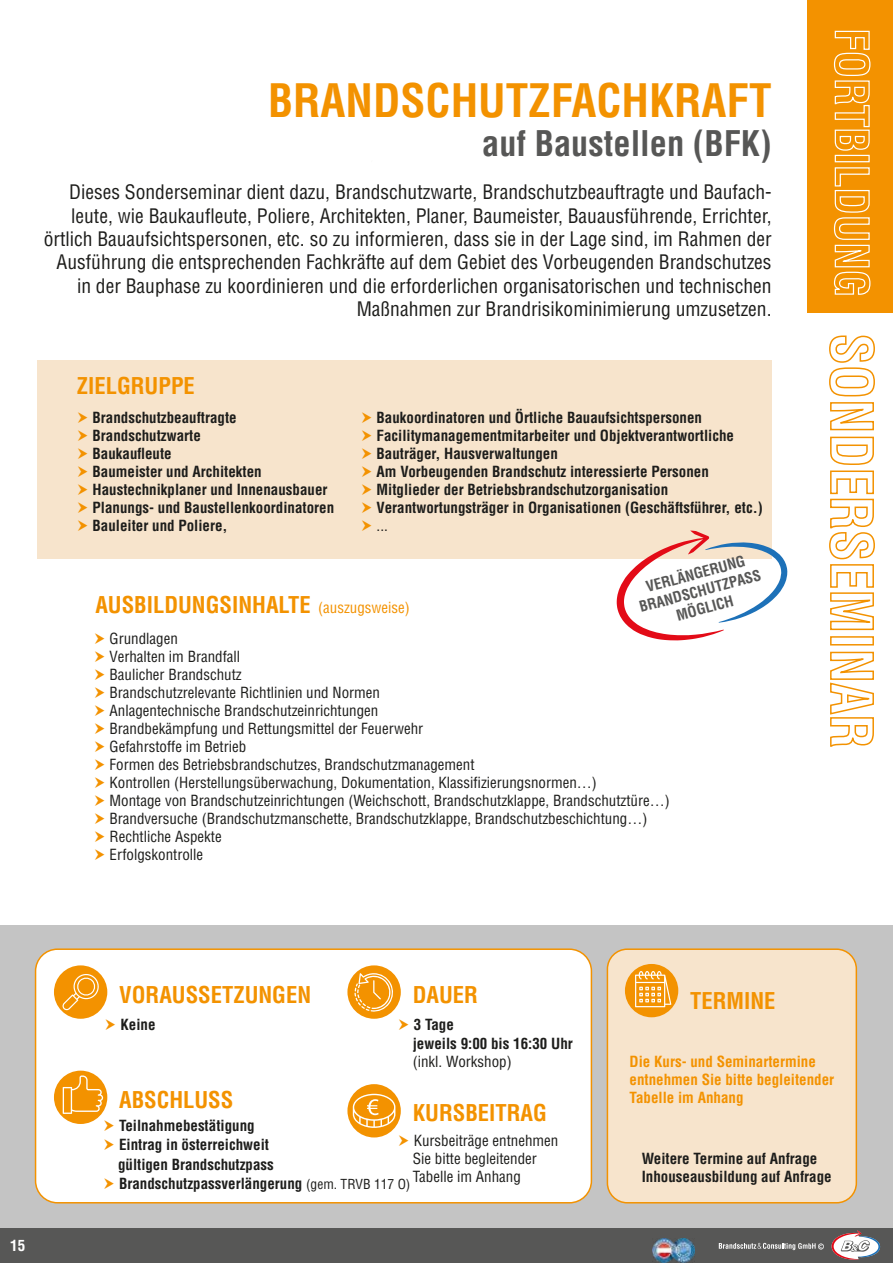
<style>
.page{position:relative;width:893px;height:1263px;background:#fff}
.page>*{position:absolute;margin:0;border:0;box-sizing:border-box;transform-origin:0 0}
.t1{font:700 condensed 45px "Helvetica LT Std";color:#f39200}
.t2{font:700 condensed 34.5px "Helvetica LT Std";color:#575756}
.t3{font:700 condensed 22.65px "Helvetica LT Std";color:#f39200}
.t4{font:condensed 19.5px/23.4px "Helvetica LT Std";color:#1d1d1b;text-align:right}
.t5{font:700 condensed 15px/18px "Helvetica LT Std";color:#1d1d1b}
.t6{font:condensed 15px/18px "Helvetica LT Std";color:#1d1d1b}
.t7{font:700 condensed 15px/18px "Helvetica LT Std";color:#f39200}
.t8{font:condensed 15px "Helvetica LT Std";color:#f39200}
.t9{font:700 condensed 15px "Helvetica LT Std";color:#fff}
.t10{font:700 condensed 14.85px/17.7px "Helvetica LT Std";color:#575756;text-align:center}
.s1{font-weight:400;font-size:13.5px}
</style>
<div class="page">
<div style="left:0;top:925px;width:893px;height:307px;background:#c4c4c4"></div>
<div style="left:607px;top:949px;width:249px;height:254px;background:#f7e4cc;border-radius:20px"></div>
<div style="left:607px;top:948px;width:250px;height:255px;border:2px solid #f39200;border-radius:20px"></div>
<div style="left:625px;top:964px;width:53px;height:53px;background:#f39200;border-radius:50%"></div>
<svg style="left:635px;top:971px;width:36px;height:36px"></svg>
<div style="left:36px;top:949px;width:555px;height:254px;background:#fff;border-radius:22px"></div>
<div style="left:35px;top:948px;width:557px;height:255px;border:2px solid #f39200;border-radius:22px"></div>
<div style="left:54px;top:1071px;width:53px;height:53px;background:#f39200;border-radius:50%"></div>
<svg style="left:63px;top:1075px;width:40px;height:39px"></svg>
<div style="left:347px;top:1084px;width:54px;height:53px;background:#f39200;border-radius:50%"></div>
<svg style="left:353px;top:1094px;width:42px;height:34px"></svg>
<div style="left:54px;top:965px;width:53px;height:54px;background:#f39200;border-radius:50%"></div>
<svg style="left:62px;top:973px;width:38px;height:38px"></svg>
<div style="left:347px;top:965px;width:54px;height:54px;background:#f39200;border-radius:50%"></div>
<svg style="left:354px;top:973px;width:40px;height:39px"></svg>
<div style="left:808px;top:0;width:85px;height:312px;background:#f39200"></div>
<svg style="left:833px;top:30px;width:38px;height:121px"></svg>
<div style="left:835px;top:155px;width:35px;height:7px;border:1px solid #fff"></div>
<svg style="left:833px;top:167px;width:38px;height:128px"></svg>
<svg style="left:829px;top:335px;width:46px;height:296px"></svg>
<div style="left:830px;top:636px;width:44px;height:9px;border:2px solid #f39200"></div>
<svg style="left:830px;top:651px;width:44px;height:96px"></svg>
<div style="left:37px;top:360px;width:735px;height:199px;background:#f7e4cc"></div>
<svg style="left:617px;top:530px;width:171px;height:110px"></svg>
<div style="left:0;top:1228px;width:893px;height:35px;background:#575756"></div>
<svg style="left:719px;top:1243px;width:105px;height:7px"></svg>
<svg style="left:831px;top:1230px;width:49px;height:29px"></svg>
<img style="left:652px;top:1238px;width:43px;height:24px">
<h1 class="t1" style="left:268px;top:72px;width:505px">BRANDSCHUTZFACHKRAFT</h1>
<h2 class="t2" style="left:482px;top:122px;width:291px">auf Baustellen (BFK)</h2>
<p class="t4" style="left:44px;top:180px;width:729px">Dieses Sonderseminar dient dazu, Brandschutzwarte, Brandschutzbeauftragte und Baufach&shy;leute, wie Baukaufleute, Poliere, Architekten, Planer, Baumeister, Bauausführende, Errichter, örtlich Bauaufsichtspersonen, etc. so zu informieren, dass sie in der Lage sind, im Rahmen der Ausführung die entsprechenden Fachkräfte auf dem Gebiet des Vorbeugenden Brandschutzes in der Bauphase zu koordinieren und die erforderlichen organisatorischen und technischen Maßnahmen zur Brandrisikominimierung umzusetzen.</p>
<h3 class="t3" style="left:77px;top:371px;width:119px">ZIELGRUPPE</h3>
<p class="t5" style="left:377px;top:408px;width:388px">Baukoordinatoren und Örtliche Bauaufsichtspersonen Facilitymanagementmitarbeiter und Objektverantwortliche Bauträger, Hausverwaltungen<br>Am Vorbeugenden Brandschutz interessierte Personen Mitglieder der Betriebsbrandschutzorganisation Verantwortungsträger in Organisationen (Geschäftsführer, etc.)</p>
<p class="t6" style="left:377px;top:516px;width:13px">...</p>
<p class="t10" style="left:633px;top:581px;width:127px;rotate:-15deg">VERLÄNGERUNG<br>BRANDSCHUTZPASS<br>MÖGLICH</p>
<p class="t5" style="left:93px;top:408px;width:243px">Brandschutzbeauftragte<br>Brandschutzwarte<br>Baukaufleute<br>Baumeister und Architekten<br>Haustechnikplaner und Innenausbauer<br>Planungs- und Baustellenkoordinatoren<br>Bauleiter und Poliere,</p>
<h3 class="t3" style="left:95px;top:590px;width:217px">AUSBILDUNGSINHALTE</h3>
<p class="t6" style="left:110px;top:630px;width:561px">Grundlagen<br>Verhalten im Brandfall<br>Baulicher Brandschutz<br>Brandschutzrelevante Richtlinien und Normen<br>Anlagentechnische Brandschutzeinrichtungen<br>Brandbekämpfung und Rettungsmittel der Feuerwehr<br>Gefahrstoffe im Betrieb<br>Formen des Betriebsbrandschutzes, Brandschutzmanagement<br>Kontrollen (Herstellungsüberwachung, Dokumentation, Klassifizierungsnormen…)<br>Montage von Brandschutzeinrichtungen (Weichschott, Brandschutzklappe, Brandschutztüre…)<br>Brandversuche (Brandschutzmanschette, Brandschutzklappe, Brandschutzbeschichtung…)<br>Rechtliche Aspekte<br>Erfolgskontrolle</p>
<p class="t8" style="left:318px;top:598px;width:93px">(auszugsweise)</p>
<p class="t9" style="left:10px;top:1236px;width:16px">15</p>
<h3 class="t3" style="left:119px;top:980px;width:193px">VORAUSSETZUNGEN</h3>
<p class="t5" style="left:121px;top:1015px;width:37px">Keine</p>
<h3 class="t3" style="left:413px;top:980px;width:67px">DAUER</h3>
<p class="t5" style="left:413px;top:1014px;width:162px;line-height:19.5px">3 Tage<br>jeweils 9:00 bis 16:30 Uhr</p>
<p class="t6" style="left:413px;top:1053px;width:100px">(inkl. Workshop)</p>
<h3 class="t3" style="left:119px;top:1085px;width:116px">ABSCHLUSS</h3>
<p class="t5" style="left:118px;top:1115px;width:294px;line-height:19.5px">Teilnahmebestätigung<br>Eintrag in österreichweit<br>gültigen Brandschutzpass<br>Brandschutzpassverlängerung <span class="s1">(gem. TRVB 117 O)</span></p>
<h3 class="t3" style="left:413px;top:1099px;width:136px">KURSBEITRAG</h3>
<p class="t6" style="left:413px;top:1131px;width:147px">Kursbeiträge entnehmen<br>Sie bitte begleitender<br>Tabelle im Anhang</p>
<h3 class="t3" style="left:690px;top:986px;width:87px">TERMINE</h3>
<p class="t7" style="left:630px;top:1052px;width:206px">Die Kurs- und Seminartermine entnehmen Sie bitte begleitender<br>Tabelle im Anhang</p>
<p class="t5" style="left:642px;top:1149px;width:192px">Weitere Termine auf Anfrage<br>Inhouseausbildung auf Anfrage</p>
</div>
